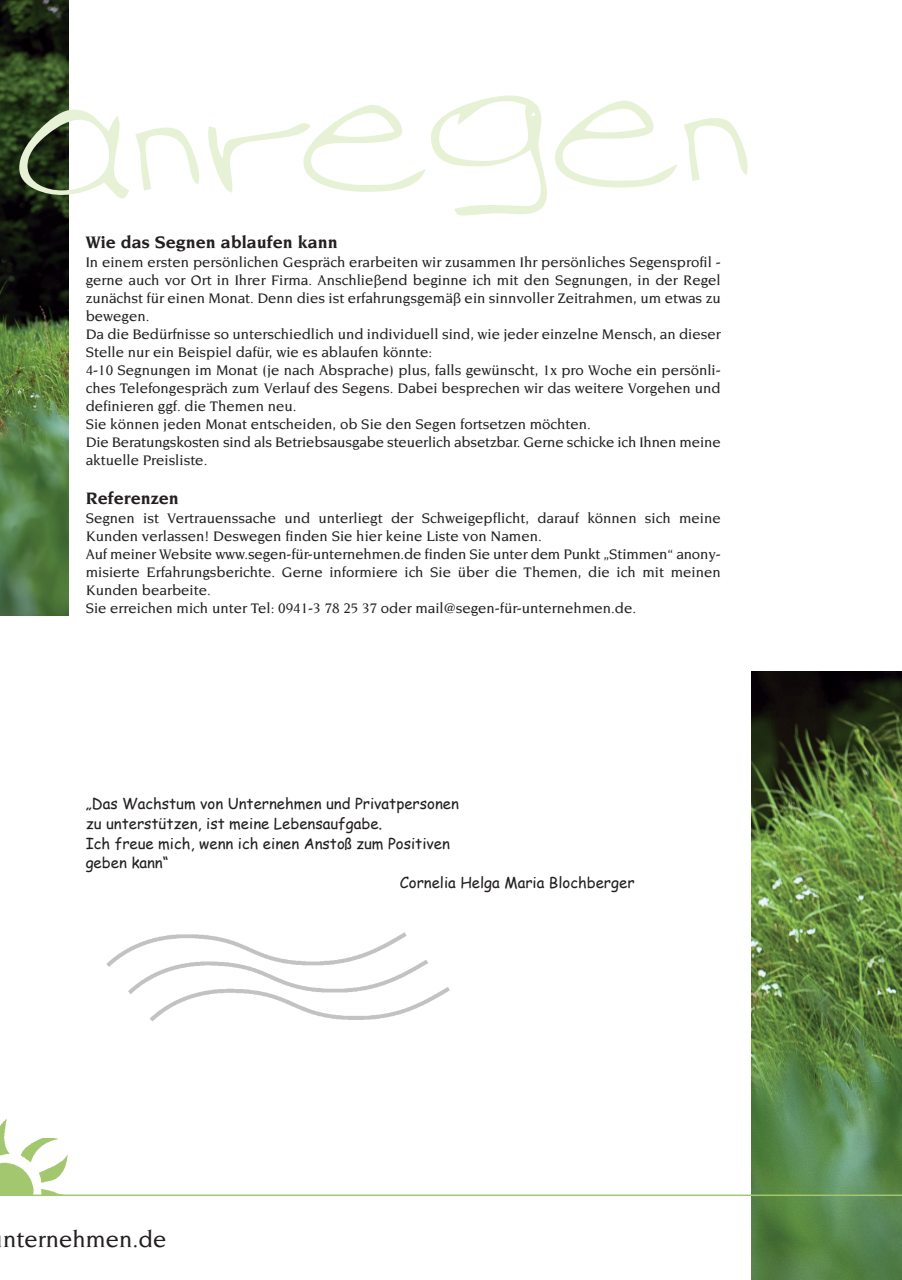
<style>
.page{position:relative;width:902px;height:1280px;background:#fff}
.page>*{position:absolute;margin:0;border:0;box-sizing:border-box;transform-origin:0 0}
.t1{font:190.5px "Candys Hand";color:#e7f1d6;scale:.85 1}
.t2{font:500 24px "Novarese";color:#231f20}
.t3{font:700 18px "Novarese";color:#231f20}
.t4{font:500 15px/18px "Novarese";color:#231f20}
.t5{font:15px "Comic Sans MS";color:#231f20}
</style>
<div class="page">
<img style="left:0;top:1118px;width:68px;height:76px">
<img style="left:0;top:0;width:68px;height:615px">
<img style="left:751px;top:671px;width:150px;height:609px">
<img style="left:106px;top:932px;width:344px;height:90px">
<hr style="left:0;top:1194px;width:901px;height:2px;background:#a2c76f">
<h1 class="t1" style="left:8px;top:2px;width:870px;rotate:-1deg">anregen</h1>
<p class="t3" style="left:86px;top:235px;width:254px">Wie das Segnen ablaufen kann</p>
<p class="t4" style="left:86px;top:254px;width:636px">In einem ersten persönlichen Gespräch erarbeiten wir zusammen Ihr persönliches Segensprofil - gerne auch vor Ort in Ihrer Firma. Anschließend beginne ich mit den Segnungen, in der Regel zunächst für einen Monat. Denn dies ist erfahrungsgemäß ein sinnvoller Zeitrahmen, um etwas zu bewegen.<br>Da die Bedürfnisse so unterschiedlich und individuell sind, wie jeder einzelne Mensch, an dieser Stelle nur ein Beispiel dafür, wie es ablaufen könnte:<br>4-10 Segnungen im Monat (je nach Absprache) plus, falls gewünscht, 1x pro Woche ein persönli&shy;ches Telefongespräch zum Verlauf des Segens. Dabei besprechen wir das weitere Vorgehen und definieren ggf. die Themen neu.<br>Sie können jeden Monat entscheiden, ob Sie den Segen fortsetzen möchten.<br>Die Beratungskosten sind als Betriebsausgabe steuerlich absetzbar. Gerne schicke ich Ihnen meine aktuelle Preisliste.</p>
<p class="t3" style="left:86px;top:490px;width:95px">Referenzen</p>
<p class="t4" style="left:86px;top:510px;width:636px">Segnen ist Vertrauenssache und unterliegt der Schweigepflicht, darauf können sich meine Kunden verlassen! Deswegen finden Sie hier keine Liste von Namen.<br>Auf meiner Website www.segen-für-unternehmen.de finden Sie unter dem Punkt „Stimmen“ anony&shy;misierte Erfahrungsberichte. Gerne informiere ich Sie über die Themen, die ich mit meinen Kunden bearbeite.<br>Sie erreichen mich unter Tel: 0941-3 78 25 37 oder mail@segen-für-unternehmen.de.</p>
<p class="t5" style="left:86px;top:793px;width:375px">„Das Wachstum von Unternehmen und Privatpersonen</p>
<p class="t5" style="left:86px;top:812px;width:298px">zu unterstützen, ist meine Lebensaufgabe.</p>
<p class="t5" style="left:86px;top:832px;width:366px">Ich freue mich, wenn ich einen Anstoß zum Positiven</p>
<p class="t5" style="left:86px;top:852px;width:85px">geben kann“</p>
<p class="t5" style="left:399px;top:871px;width:236px">Cornelia Helga Maria Blochberger</p>
<h2 class="t2" style="left:3px;top:1229px;width:165px">nternehmen.de</h2>
</div>
